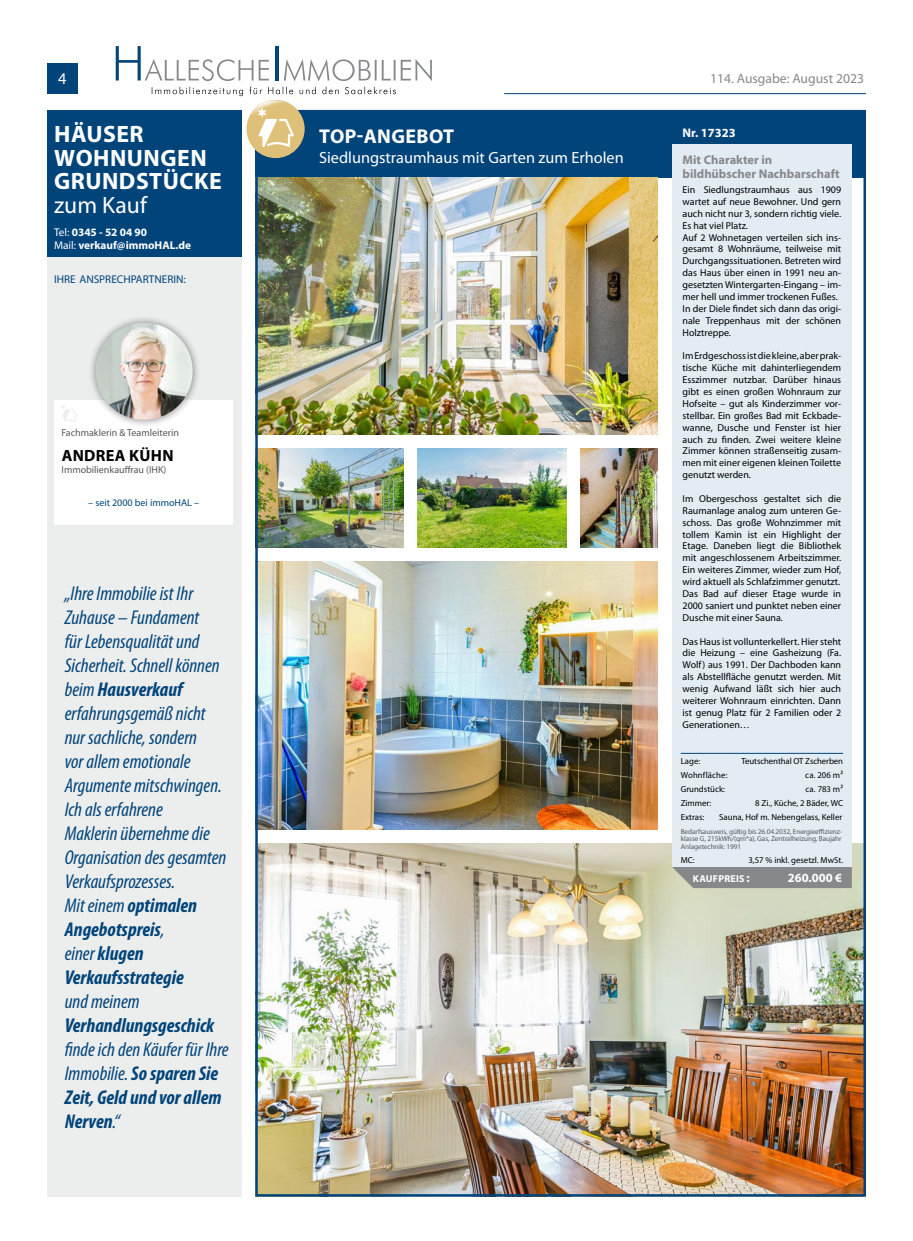
<style>
.page{position:relative;width:913px;height:1241px;background:#fff}
.page>*{position:absolute;margin:0;border:0;box-sizing:border-box;transform-origin:0 0}
.t1{font:700 23.75px/23.8px "Myriad Pro";letter-spacing:.02em;color:#fff}
.t2{font:23.75px "Myriad Pro";color:#fff}
.t3{font:italic condensed 20px/24px "Myriad Pro";color:#00447a}
.t4{font:italic 700 condensed 20px/24px "Myriad Pro";color:#00447a}
.t5{font:700 20px "Myriad Pro";letter-spacing:.02em;color:#fff}
.t6{font:16.38px "Myriad Pro";color:#fff}
.t7{font:16.25px "Myriad Pro";color:#fff}
.t8{font:700 16.25px "Myriad Pro";color:#000}
.t9{font:13.62px "Myriad Pro";color:#87888a}
.t10{font:700 12.5px/13.8px "Myriad Pro";color:#87888a}
.t11{font:700 12.5px "Myriad Pro";color:#fff}
.t12{font:700 11.25px/12.5px "Myriad Pro";color:#fff}
.t13{font:11.25px "Myriad Pro";color:#00447a}
.t14{font:10px/11.9px "Myriad Pro";color:#000;text-align:justify}
.t15{font:10px "Myriad Pro";color:#58585a}
.t16{font:10px "Myriad Pro";color:#00447a}
.t17{font:700 10px "Myriad Pro";color:#fff}
.t18{font:8.75px "Myriad Pro";color:#000}
.t19{font:7.25px/7.5px "Myriad Pro";letter-spacing:-.01em;color:#58585a;text-align:justify}
.s1{font-weight:400}
.s2{font-weight:700}
</style>
<div class="page">
<div style="left:47px;top:63px;width:31px;height:31px;background:#00447a"></div>
<hr style="left:504px;top:93px;width:361px;height:1px;background:#00447a">
<svg style="left:284px;top:59px;width:148px;height:22px"></svg>
<hr style="left:275px;top:46px;width:3px;height:34px;background:#00447a">
<svg style="left:116px;top:46px;width:153px;height:35px"></svg>
<div style="left:47px;top:110px;width:194px;height:1086px;background:#eceded"></div>
<div style="left:54px;top:400px;width:179px;height:124px;background:#fff"></div>
<div style="left:88px;top:314px;width:113px;height:113px;background:#000;opacity:.45"></div>
<img style="left:95px;top:322px;width:98px;height:98px;border-radius:49px">
<svg style="left:62px;top:405px;width:15px;height:17px"></svg>
<div style="left:47px;top:110px;width:194px;height:146px;background:#00447a"></div>
<div style="left:255px;top:110px;width:610px;height:68px;background:#00447a"></div>
<img style="left:258px;top:178px;width:399px;height:256px">
<img style="left:258px;top:843px;width:604px;height:350px">
<img style="left:258px;top:561px;width:399px;height:268px">
<img style="left:258px;top:448px;width:145px;height:99px">
<img style="left:418px;top:448px;width:148px;height:99px">
<img style="left:580px;top:448px;width:77px;height:99px">
<svg style="left:671px;top:866px;width:180px;height:21px;background:#909191"></svg>
<div style="left:671px;top:144px;width:180px;height:722px;background:#e3ecf3"></div>
<hr style="left:680px;top:753px;width:53px;height:1px;background:#00447a">
<hr style="left:733px;top:753px;width:110px;height:1px;background:#00447a">
<svg style="left:152px;top:87px;width:244px;height:72px"></svg>
<h3 class="t6" style="left:58px;top:69px;width:10px">4</h3>
<h3 class="t9" style="left:710px;top:70px;width:155px">114. Ausgabe: August 2023</h3>
<h1 class="t1" style="left:54px;top:121px;width:63px">HÄUSER<br>WOHN</h1>
<h1 class="t1" style="left:54px;top:145px;width:166px;text-indent:73px">UNGEN<br>GRUNDSTÜCKE</h1>
<h1 class="t2" style="left:54px;top:190px;width:94px">zum Kauf</h1>
<p class="t12" style="left:54px;top:226px;width:138px"><span class="s1">Tel:</span> 0345 - 52 04 90<br><span class="s1">Mail:</span> VERKAUF@IMMOHAL.DE</p>
<p class="t13" style="left:54px;top:272px;width:133px">IHRE ANSPRECHPARTNERIN:</p>
<p class="t15" style="left:61px;top:426px;width:119px">Fachmaklerin &amp; Teamleiterin</p>
<h3 class="t8" style="left:62px;top:444px;width:45px">ANDREA</h3>
<h3 class="t8" style="left:129px;top:444px;width:33px">KÜHN</h3>
<p class="t15" style="left:61px;top:463px;width:106px">Immobilienkauffrau (IHK)</p>
<p class="t16" style="left:88px;top:496px;width:112px">– seit 2000 bei immoHAL –</p>
<p class="t3" style="left:65px;top:581px;width:163px">„Ihre Immobilie ist Ihr<br>Zuhause – Fundament<br>für Lebensqualität und<br>Sicherheit. Schnell können beim <span class="s2">Hausverkauf </span>erfahrungsgemäß nicht nur sachliche, sondern<br>vor allem emotionale<br>Argumente mitschwingen.<br>Ich als erfahrene<br>Maklerin übernehme die<br>Organisation des gesamten<br>Verkaufsprozesses.<br>Mit einem <span class="s2">optimalen<br>Angebotspreis</span>,<br>einer <span class="s2">klugen<br>Verkaufsstrategie</span></p>
<h2 class="t3" style="left:65px;top:989px;width:76px">und meinem</h2>
<h2 class="t4" style="left:65px;top:1013px;width:151px">Verhandlungsgeschick</h2>
<h2 class="t4" style="left:65px;top:1037px;width:165px"><span class="s1">finde ich den Käufer für Ihre<br>Immobilie.</span> So sparen Sie<br>Zeit, Geld und vor allem<br>Nerven<span class="s1">.“</span></h2>
<h2 class="t5" style="left:319px;top:123px;width:123px">TOP-ANGEBOT</h2>
<h3 class="t7" style="left:319px;top:147px;width:306px">Siedlungstraumhaus mit Garten zum Erholen</h3>
<p class="t11" style="left:682px;top:124px;width:55px">NR. 17323</p>
<p class="t10" style="left:682px;top:152px;width:159px">MIT CHARAKTER IN<br>BILDHÜBSCHER NACHBARSCHAFT</p>
<p class="t14" style="left:682px;top:184px;width:160px;text-align:left">Ein Siedlungstraumhaus aus 1909 wartet auf neue Bewohner. Und gern auch nicht nur 3, sondern richtig viele.<br>Es hat viel Platz.<br>Auf 2 Wohnetagen verteilen sich ins&shy;gesamt 8 Wohnräume, teilweise mit<br>Durchgangssituationen. Betreten wird das Haus über einen in 1991 neu an&shy;gesetzten Wintergarten-Eingang – im&shy;mer hell und immer trockenen Fußes.<br>In der Diele findet sich dann das origi&shy;nale Treppenhaus mit der schönen<br>Holztreppe.</p>
<p class="t14" style="left:682px;top:350px;width:160px">Im Erdgeschoss ist die kleine, aber prak&shy;tische Küche mit dahinterliegendem Esszimmer nutzbar. Darüber hinaus gibt es einen großen Wohnraum zur Hofseite – gut als Kinderzimmer vor&shy;stellbar. Ein großes Bad mit Eckbade&shy;wanne, Dusche und Fenster ist hier auch zu finden. Zwei weitere kleine Zimmer können straßenseitig zusam&shy;men mit einer eigenen kleinen Toilette genutzt werden.</p>
<p class="t14" style="left:682px;top:492px;width:160px">Im Obergeschoss gestaltet sich die Raumanlage analog zum unteren Ge&shy;schoss. Das große Wohnzimmer mit tollem Kamin ist ein Highlight der Etage. Daneben liegt die Bibliothek mit angeschlossenem Arbeitszimmer.<br>Ein weiteres Zimmer, wieder zum Hof, wird aktuell als Schlafzimmer genutzt.<br>Das Bad auf dieser Etage wurde in 2000 saniert und punktet neben einer Dusche mit einer Sauna.</p>
<p class="t14" style="left:682px;top:635px;width:160px">Das Haus ist vollunterkellert. Hier steht die Heizung – eine Gasheizung (Fa.<br>Wolf) aus 1991. Der Dachboden kann als Abstellfläche genutzt werden. Mit wenig Aufwand läßt sich hier auch weiterer Wohnraum einrichten. Dann ist genug Platz für 2 Familien oder 2<br>Generationen…</p>
<p class="t18" style="left:680px;top:755px;width:21px">Lage:</p>
<p class="t18" style="left:741px;top:755px;width:103px">Teutschenthal OT Zscherben</p>
<p class="t18" style="left:680px;top:769px;width:48px">Wohnfläche:</p>
<p class="t18" style="left:805px;top:769px;width:39px">ca. 206 m²</p>
<p class="t18" style="left:680px;top:783px;width:46px">Grundstück:</p>
<p class="t18" style="left:805px;top:783px;width:39px">ca. 783 m²</p>
<p class="t18" style="left:680px;top:797px;width:32px">Zimmer:</p>
<p class="t18" style="left:755px;top:797px;width:89px">8 Zi., Küche, 2 Bäder, WC</p>
<p class="t18" style="left:680px;top:812px;width:25px">Extras:</p>
<p class="t18" style="left:719px;top:812px;width:124px">Sauna, Hof m. Nebengelass, Keller</p>
<p class="t19" style="left:680px;top:827px;width:163px">Bedarfsausweis, gültig bis 26.04.2032, Energieeffizienz&shy;klasse G, 215kWh/(qm*a), Gas, Zentralheizung, Baujahr Anlagetechnik: 1991</p>
<p class="t18" style="left:680px;top:854px;width:15px">MC:</p>
<p class="t18" style="left:748px;top:854px;width:96px">3,57 % inkl. gesetzl. MwSt.</p>
<p class="t17" style="left:693px;top:872px;width:26px">KAUFPREIS</p>
<p class="t11" style="left:746px;top:869px;width:5px">:</p>
<p class="t11" style="left:787px;top:869px;width:56px">260.000 €</p>
</div>
